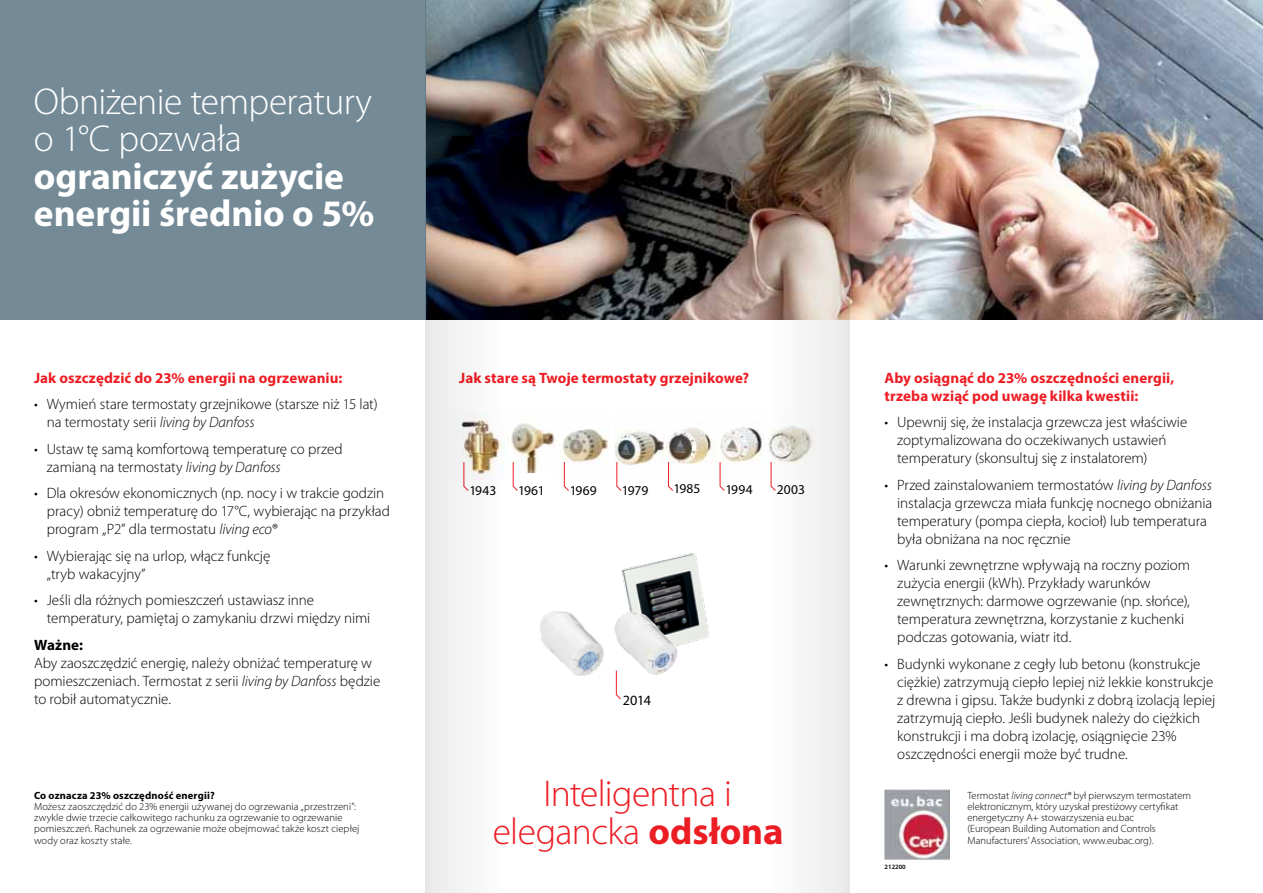
<style>
.page{position:relative;width:1263px;height:893px;background:#fff}
.page>*{position:absolute;margin:0;border:0;box-sizing:border-box;transform-origin:0 0}
.t1{font:700 37.5px/37.5px "Myriad Pro";letter-spacing:-.005em;color:#fff}
.t2{font:300 37.5px/37.5px "Myriad Pro";letter-spacing:-.015em;color:#fff}
.t3{font:300 37.5px/37.5px "Myriad Pro";letter-spacing:-.02em;color:#ed1d24;text-align:center}
.t4{font:300 15px/18px "Myriad Pro";letter-spacing:-.005em;color:#000}
.t5{font:700 15px/18px "Myriad Pro";letter-spacing:.005em;color:#ed1d24}
.t6{font:700 15px "Myriad Pro";letter-spacing:.005em;color:#000}
.t7{font:14.1px "Myriad Pro";color:#000}
.t8{font:13.5px "Myriad Pro";letter-spacing:.005em;color:#000}
.t9{font:300 10.5px/11.2px "Myriad Pro";letter-spacing:.005em;color:#000}
.t10{font:700 10.5px "Myriad Pro";letter-spacing:.02em;color:#000}
.t11{font:600 6.6px "Myriad Pro";color:#000}
.s1{font-style:italic}
.s2{font-weight:700}
</style>
<div class="page">
<img style="left:504px;top:0;width:759px;height:320px">
<div style="left:0;top:0;width:425px;height:320px;background:#748a96"></div>
<img style="left:510px;top:423px;width:46px;height:50px">
<img style="left:562px;top:429px;width:46px;height:50px">
<img style="left:615px;top:427px;width:147px;height:38px">
<img style="left:767px;top:438px;width:3px;height:14px">
<svg style="left:719px;top:461px;width:6px;height:30px"></svg>
<svg style="left:668px;top:461px;width:6px;height:30px"></svg>
<svg style="left:616px;top:461px;width:6px;height:30px"></svg>
<svg style="left:564px;top:461px;width:6px;height:30px"></svg>
<svg style="left:512px;top:461px;width:6px;height:30px"></svg>
<img style="left:884px;top:790px;width:65px;height:70px">
<svg style="left:616px;top:675px;width:5px;height:25px"></svg>
<img style="left:540px;top:611px;width:51px;height:64px">
<img style="left:590px;top:553px;width:119px;height:120px">
<img style="left:614px;top:612px;width:63px;height:63px">
<svg style="left:425px;top:0;width:79px;height:893px"></svg>
<svg style="left:770px;top:0;width:79px;height:893px"></svg>
<h1 class="t2" style="left:34px;top:83px;width:340px">Obniżenie temperatury o 1°C pozwała</h1>
<h1 class="t1" style="left:34px;top:156px;width:342px">ograniczyć zużycie energii średnio o 5%</h1>
<p class="t5" style="left:34px;top:368px;width:310px">Jak oszczędzić do 23% energii na ogrzewaniu:</p>
<p class="t4" style="left:47px;top:395px;width:332px;text-indent:-13px">• Wymień stare termostaty grzejnikowe (starsze niż 15 lat) na termostaty serii <span class="s1">living by Danfoss</span></p>
<p class="t4" style="left:47px;top:440px;width:297px;text-indent:-13px">• Ustaw tę samą komfortową temperaturę co przed zamianą na termostaty <span class="s1">living by Danfoss</span></p>
<p class="t4" style="left:47px;top:484px;width:345px;text-indent:-13px">• Dla okresów ekonomicznych (np. nocy i w trakcie godzin pracy) obniż temperaturę do 17°C, wybierając na przykład program „P2” dla termostatu <span class="s1">living eco®</span></p>
<p class="t4" style="left:47px;top:547px;width:225px;text-indent:-13px">• Wybierając się na urlop, włącz funkcję „tryb wakacyjny”</p>
<p class="t4" style="left:47px;top:591px;width:325px;text-indent:-13px">• Jeśli dla różnych pomieszczeń ustawiasz inne temperatury, pamiętaj o zamykaniu drzwi między nimi</p>
<p class="t6" style="left:34px;top:635px;width:51px">Ważne:</p>
<p class="t4" style="left:34px;top:654px;width:348px">Aby zaoszczędzić energię, należy obniżać temperaturę w pomieszczeniach. Termostat z serii <span class="s1">living by Danfoss</span> będzie to robił automatycznie.</p>
<p class="t10" style="left:34px;top:788px;width:182px">Co oznacza 23% oszczędność energii?</p>
<p class="t9" style="left:34px;top:801px;width:327px">Możesz zaoszczędzić do 23% energii używanej do ogrzewania „przestrzeni”: zwykle dwie trzecie całkowitego rachunku za ogrzewanie to ogrzewanie pomieszczeń. Rachunek za ogrzewanie może obejmować także koszt ciepłej wody oraz koszty stałe.</p>
<p class="t5" style="left:459px;top:368px;width:291px">Jak stare są Twoje termostaty grzejnikowe?</p>
<p class="t8" style="left:469px;top:482px;width:28px">1943</p>
<p class="t8" style="left:518px;top:482px;width:28px">1961</p>
<p class="t8" style="left:570px;top:482px;width:28px">1969</p>
<p class="t8" style="left:622px;top:482px;width:28px">1979</p>
<p class="t8" style="left:674px;top:480px;width:28px">1985</p>
<p class="t8" style="left:725px;top:481px;width:29px">1994</p>
<p class="t8" style="left:777px;top:481px;width:30px">2003</p>
<p class="t7" style="left:623px;top:691px;width:30px">2014</p>
<h1 class="t3" style="left:493px;top:776px;width:292px">Inteligentna i elegancka <span class="s2">odsłona</span></h1>
<p class="t5" style="left:884px;top:368px;width:291px">Aby osiągnąć do 23% oszczędności energii, trzeba wziąć pod uwagę kilka kwestii:</p>
<p class="t4" style="left:897px;top:413px;width:292px;text-indent:-13px">• Upewnij się, że instalacja grzewcza jest właściwie zoptymalizowana do oczekiwanych ustawień temperatury (skonsultuj się z instalatorem)</p>
<p class="t4" style="left:897px;top:476px;width:316px;text-indent:-13px">• Przed zainstalowaniem termostatów <span class="s1">living by Danfoss </span>instalacja grzewcza miała funkcję nocnego obniżania temperatury (pompa ciepła, kocioł) lub temperatura była obniżana na noc ręcznie</p>
<p class="t4" style="left:897px;top:556px;width:294px;text-indent:-13px">• Warunki zewnętrzne wpływają na roczny poziom zużycia energii (kWh). Przykłady warunków zewnętrznych: darmowe ogrzewanie (np. słońce), temperatura zewnętrzna, korzystanie z kuchenki podczas gotowania, wiatr itd.</p>
<p class="t4" style="left:897px;top:655px;width:319px;text-indent:-13px">• Budynki wykonane z cegły lub betonu (konstrukcje ciężkie) zatrzymują ciepło lepiej niż lekkie konstrukcje z drewna i gipsu. Także budynki z dobrą izolacją lepiej zatrzymują ciepło. Jeśli budynek należy do ciężkich konstrukcji i ma dobrą izolację, osiągnięcie 23% oszczędności energii może być trudne.</p>
<p class="t11" style="left:885px;top:862px;width:23px">212200</p>
<p class="t9" style="left:967px;top:790px;width:225px">Termostat <span class="s1">living connect®</span> był pierwszym termostatem elektronicznym, który uzyskał prestiżowy certyfikat energetyczny A+ stowarzyszenia eu.bac<br>(European Building Automation and Controls Manufacturers’ Association, www.eubac.org).</p>
</div>
